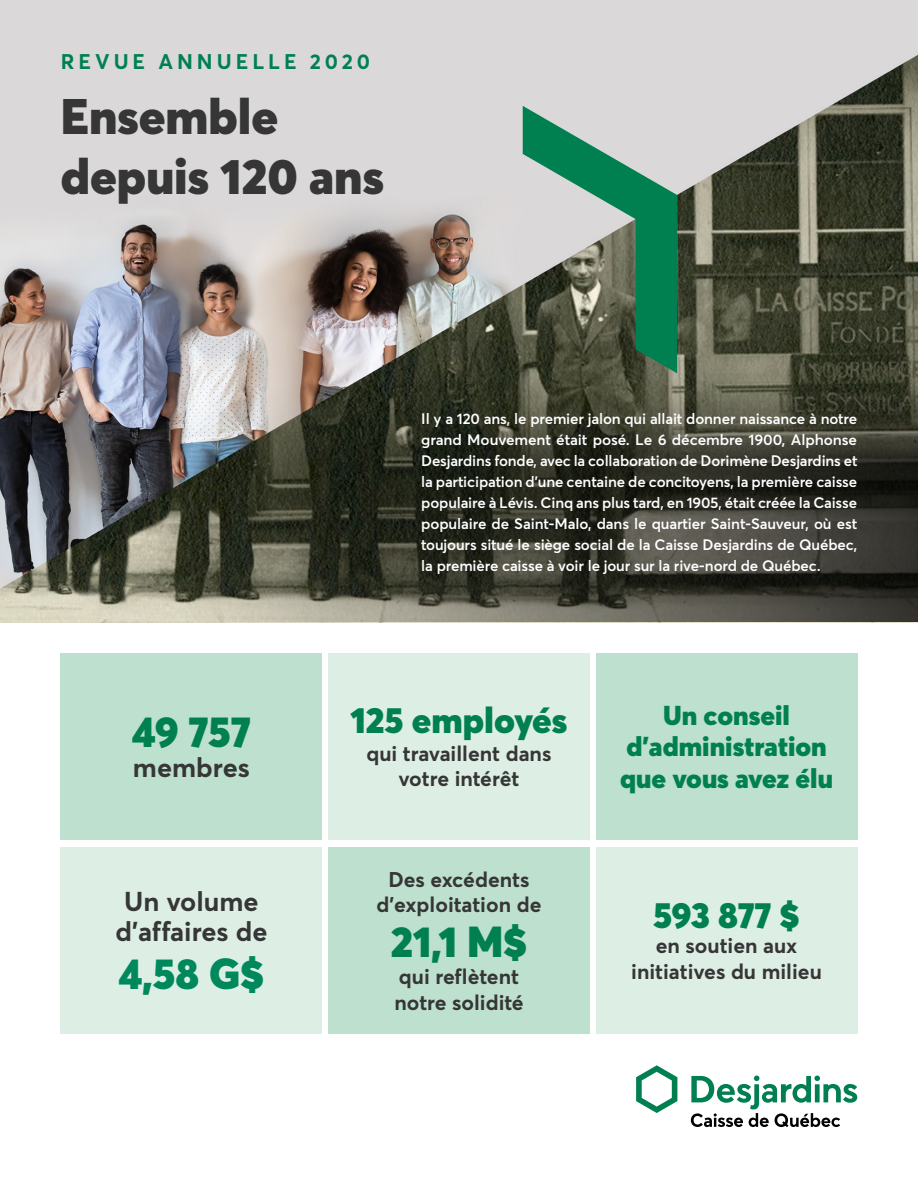
<style>
.page{position:relative;width:918px;height:1188px;background:#fff}
.page>*{position:absolute;margin:0;border:0;box-sizing:border-box;transform-origin:0 0}
.t1{font:900 49.35px/59.2px "Averta";color:#363636}
.t2{font:900 42.9px "Averta";color:#008051}
.t3{font:900 42.9px "Averta";color:#00885d}
.t4{font:900 36px "Averta";color:#008051}
.t5{font:900 27px/31.5px "Averta";color:#008051;text-align:center}
.t6{font:700 27px/30px "Averta";color:#363636;text-align:center}
.t7{font:700 21px/25.3px "Averta";color:#363636;text-align:center}
.t8{font:700 21px "Averta";letter-spacing:.19em;color:#008051}
.t9{font:600 15px/21px "Averta";letter-spacing:-.01em;color:#fff;text-align:justify}
</style>
<div class="page">
<img style="left:0;top:0;width:918px;height:622px">
<div style="left:61px;top:654px;width:261px;height:186px;background:#bee0ce"></div>
<div style="left:61px;top:847px;width:261px;height:187px;background:#ddefe5"></div>
<div style="left:328px;top:654px;width:262px;height:186px;background:#ddefe5"></div>
<div style="left:328px;top:847px;width:262px;height:187px;background:#bee0ce"></div>
<div style="left:596px;top:654px;width:261px;height:186px;background:#bee0ce"></div>
<div style="left:596px;top:847px;width:261px;height:187px;background:#ddefe5"></div>
<svg style="left:636px;top:1065px;width:41px;height:48px"></svg>
<svg style="left:691px;top:1076px;width:166px;height:51px"></svg>
<svg style="left:523px;top:106px;width:154px;height:267px;background:#6a917c"></svg>
<svg style="left:185px;top:373px;width:733px;height:249px;background:#434439"></svg>
<p class="t8" style="left:61px;top:48px;width:311px">REVUE ANNUELLE 2020</p>
<p class="t1" style="left:61px;top:87px;width:325px">Ensemble depuis 120 ans</p>
<p class="t9" style="left:421px;top:408px;width:438px">Il y a 120 ans, le premier jalon qui allait donner naissance à notre grand Mouvement était posé. Le 6 décembre 1900, Alphonse Desjardins fonde, avec la collaboration de Dorimène Desjardins et la participation d’une centaine de concitoyens, la première caisse populaire à Lévis. Cinq ans plus tard, en 1905, était créée la Caisse populaire de Saint-Malo, dans le quartier Saint-Sauveur, où est toujours situé le siège social de la Caisse Desjardins de Québec, la première caisse à voir le jour sur la rive-nord de Québec.</p>
<p class="t2" style="left:132px;top:704px;width:120px">49 757</p>
<p class="t6" style="left:133px;top:752px;width:118px">membres</p>
<p class="t6" style="left:115px;top:886px;width:154px">Un volume d’affaires de</p>
<p class="t3" style="left:119px;top:946px;width:147px">4,58 G$</p>
<p class="t4" style="left:350px;top:697px;width:219px">125 employés</p>
<p class="t7" style="left:366px;top:740px;width:187px">qui travaillent dans votre intérêt</p>
<p class="t7" style="left:377px;top:866px;width:166px">Des excédents d’exploitation de</p>
<p class="t2" style="left:391px;top:914px;width:138px">21,1 M$</p>
<p class="t7" style="left:394px;top:964px;width:131px;text-align:left">qui reflètent notre solidité</p>
<p class="t5" style="left:620px;top:699px;width:214px">Un conseil d’administration que vous avez élu</p>
<p class="t4" style="left:653px;top:892px;width:148px">593 877 $</p>
<p class="t7" style="left:631px;top:933px;width:192px">en soutien aux initiatives du milieu</p>
</div>
